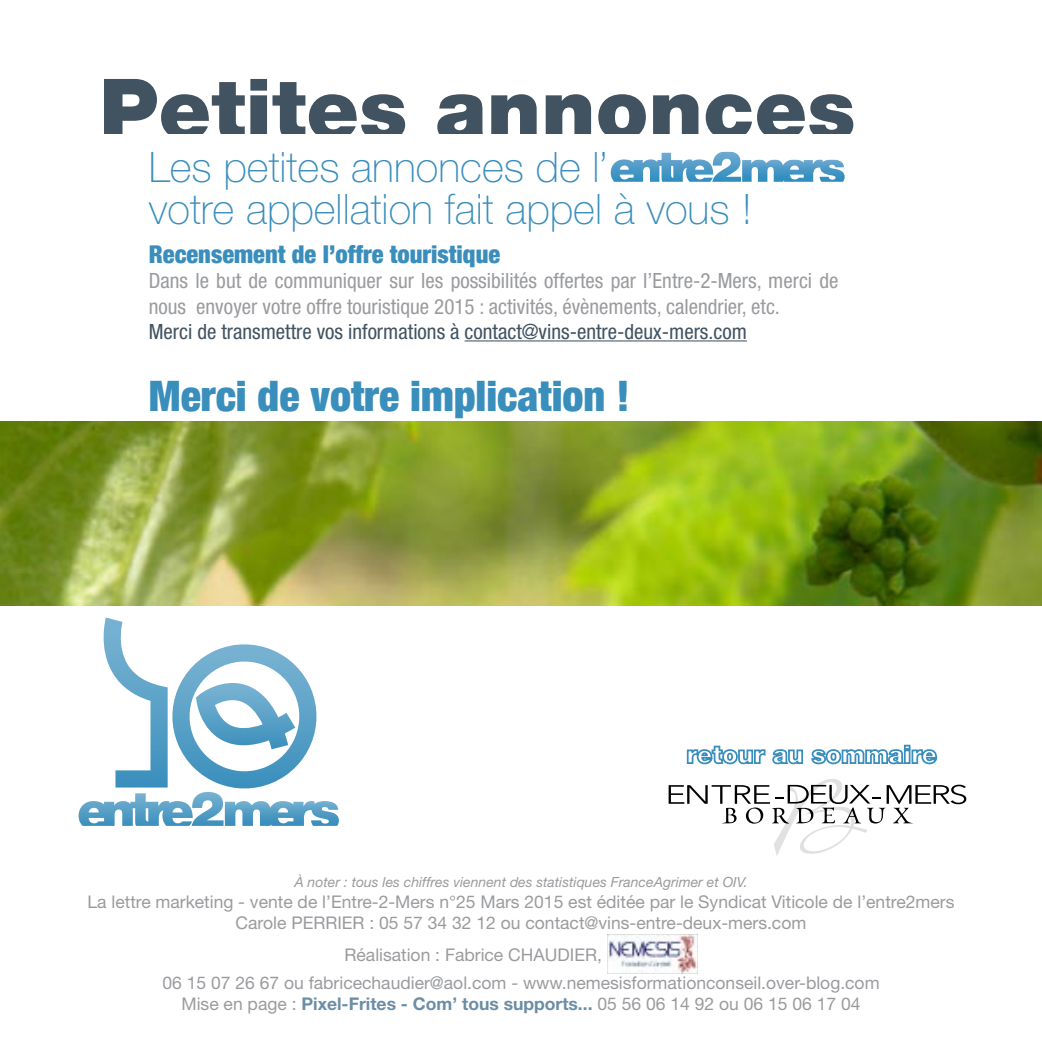
<style>
.page{position:relative;width:1042px;height:1042px;background:#fff}
.page>*{position:absolute;margin:0;border:0;box-sizing:border-box;transform-origin:0 0}
.t1{font:900 84px "Helvetica Neue";color:#415261}
.t2{font:100 42px "Helvetica Neue";color:#398ebc}
.t3{font:900 condensed 42px "Helvetica Neue";color:#398ebc}
.t4{font:900 condensed 24.5px "Helvetica Neue";color:#398ebc}
.t5{font:condensed 21px/25.2px "Helvetica Neue";color:#999b9e}
.t6{font:condensed 21px "Helvetica Neue";color:#415261}
.t7{font:17.5px "Helvetica Neue";color:#999b9e}
.t8{font:italic 14px "Helvetica Neue";color:#999b9e}
.s1{font-weight:700;color:#6b8ea5}
</style>
<div class="page">
<svg style="left:79px;top:617px;width:260px;height:209px"></svg>
<svg style="left:668px;top:779px;width:298px;height:77px"></svg>
<img style="left:607px;top:935px;width:90px;height:38px">
<hr style="left:465px;top:340px;width:282px;height:1px;background:#415261">
<svg style="left:611px;top:151px;width:233px;height:31px"></svg>
<hr style="left:611px;top:152px;width:102px;height:1px;background:#78b2d1">
<svg style="left:686px;top:745px;width:118px;height:20px"></svg>
<svg style="left:811px;top:745px;width:127px;height:20px"></svg>
<img style="left:0;top:422px;width:1042px;height:183px">
<p class="t1" style="left:99px;top:59px;width:758px">Petites annonces</p>
<p class="t2" style="left:149px;top:143px;width:461px">Les petites annonces de l’</p>
<p class="t2" style="left:149px;top:185px;width:605px">votre appellation fait appel à vous !</p>
<p class="t4" style="left:149px;top:239px;width:353px">Recensement de l’offre touristique</p>
<p class="t5" style="left:149px;top:268px;width:691px">Dans le but de communiquer sur les possibilités offertes par l’Entre-2-Mers, merci de nous envoyer votre offre touristique 2015 : activités, évènements, calendrier, etc.</p>
<p class="t6" style="left:149px;top:319px;width:599px">Merci de transmettre vos informations à contact@vins-entre-deux-mers.com</p>
<p class="t3" style="left:149px;top:370px;width:482px">Merci de votre implication !</p>
<p class="t8" style="left:294px;top:873px;width:455px">À noter : tous les chiffres viennent des statistiques FranceAgrimer et OIV.</p>
<p class="t7" style="left:88px;top:891px;width:868px">La lettre marketing - vente de l’Entre-2-Mers n°25 Mars 2015 est éditée par le Syndicat Viticole de l’entre2mers</p>
<p class="t7" style="left:236px;top:912px;width:572px">Carole PERRIER : 05 57 34 32 12 ou contact@vins-entre-deux-mers.com</p>
<p class="t7" style="left:344px;top:944px;width:259px">Réalisation : Fabrice CHAUDIER,</p>
<p class="t7" style="left:162px;top:972px;width:719px">06 15 07 26 67 ou fabricechaudier@aol.com - www.nemesisformationconseil.over-blog.com</p>
<p class="t7" style="left:181px;top:993px;width:680px">Mise en page : <span class="s1">Pixel-Frites - Com’ tous supports...</span> 05 56 06 14 92 ou 06 15 06 17 04</p>
</div>
